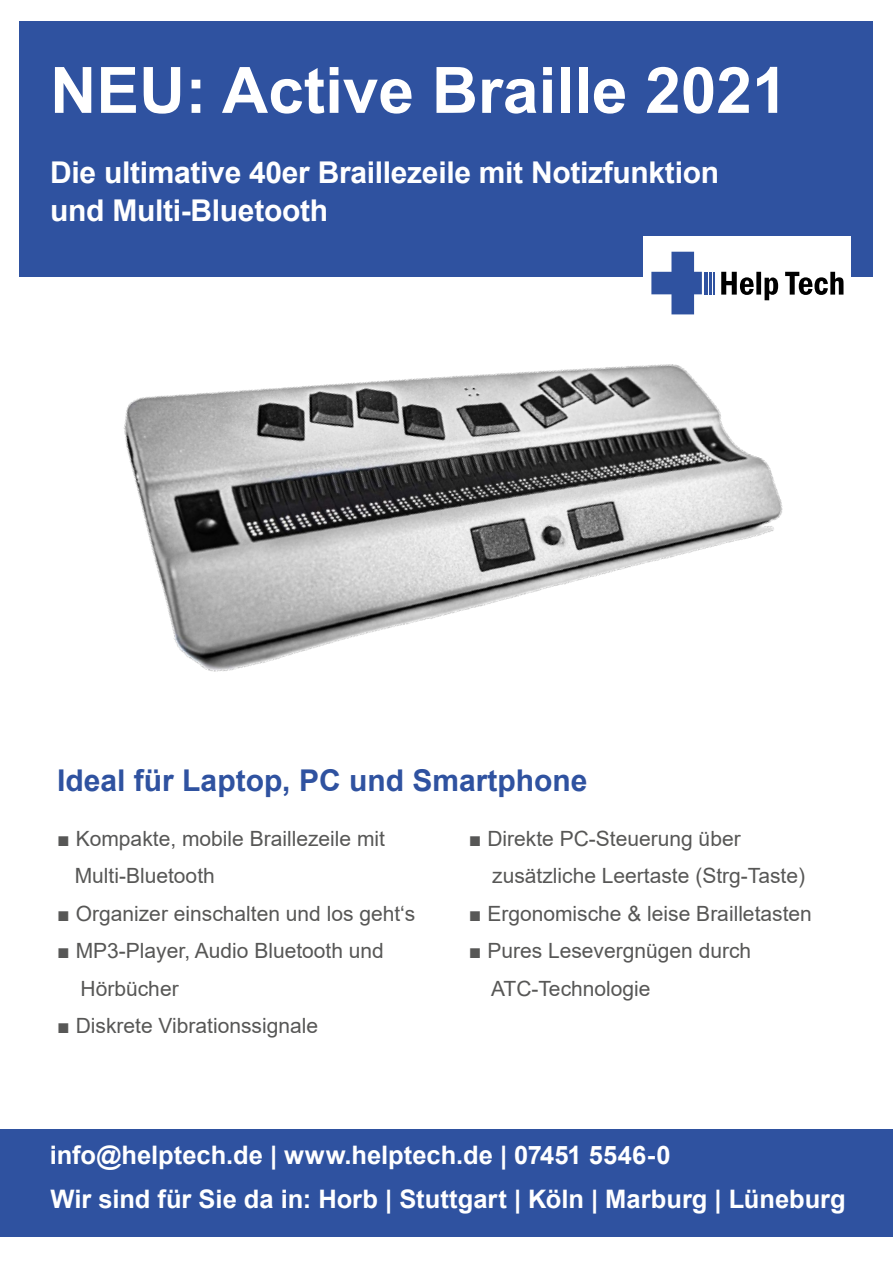
<style>
.page{position:relative;width:893px;height:1263px;background:#fff}
.page>*{position:absolute;margin:0;border:0;box-sizing:border-box;transform-origin:0 0}
.t1{font:700 64.05px "Arial";color:#fff}
.t2{font:700 30px/37.5px "Arial";letter-spacing:-.01em;color:#fff}
.t3{font:700 30px "Arial";color:#2f52a0}
.t4{font:700 25.5px/44.4px "Arial";color:#fff}
.t5{font:21px/37.5px "Arial";color:#575756}
</style>
<div class="page">
<div style="left:19px;top:21px;width:853px;height:255px;background:#2f52a0"></div>
<div style="left:0;top:1129px;width:893px;height:108px;background:#2f52a0"></div>
<img style="left:19px;top:167px;width:854px;height:505px">
<svg style="left:721px;top:272px;width:122px;height:28px"></svg>
<hr style="left:713px;top:272px;width:2px;height:22px;background:#2f52a0">
<hr style="left:709px;top:272px;width:2px;height:22px;background:#2f52a0">
<hr style="left:704px;top:272px;width:3px;height:22px;background:#2f52a0">
<svg style="left:651px;top:252px;width:51px;height:62px"></svg>
<h1 class="t1" style="left:50px;top:45px;width:739px">NEU: Active Braille 2021</h1>
<h2 class="t2" style="left:50px;top:154px;width:670px">Die ultimative 40er Braillezeile mit Notizfunktion und Multi-Bluetooth</h2>
<h2 class="t3" style="left:57px;top:759px;width:532px">Ideal für Laptop, PC und Smartphone</h2>
<p class="t5" style="left:75px;top:819px;width:312px;text-indent:-18px">■ Kompakte, mobile Braillezeile mit<br>Multi-Bluetooth</p>
<p class="t5" style="left:57px;top:894px;width:360px">■ Organizer einschalten und los geht‘s</p>
<p class="t5" style="left:81px;top:932px;width:305px;text-indent:-23px">■ MP3-Player, Audio Bluetooth und<br>Hörbücher</p>
<p class="t5" style="left:57px;top:1007px;width:262px">■ Diskrete Vibrationssignale</p>
<p class="t5" style="left:492px;top:819px;width:314px;text-indent:-23px">■ Direkte PC-Steuerung über zusätzliche Leertaste (Strg-Taste)</p>
<p class="t5" style="left:469px;top:894px;width:344px">■ Ergonomische &amp; leise Brailletasten</p>
<p class="t5" style="left:491px;top:932px;width:262px;text-indent:-22px">■ Pures Lesevergnügen durch<br>ATC-Technologie</p>
<p class="t4" style="left:50px;top:1133px;width:797px">info@helptech.de | www.helptech.de | 07451 5546-0<br>Wir sind für Sie da in: Horb | Stuttgart | Köln | Marburg | Lüneburg</p>
</div>
